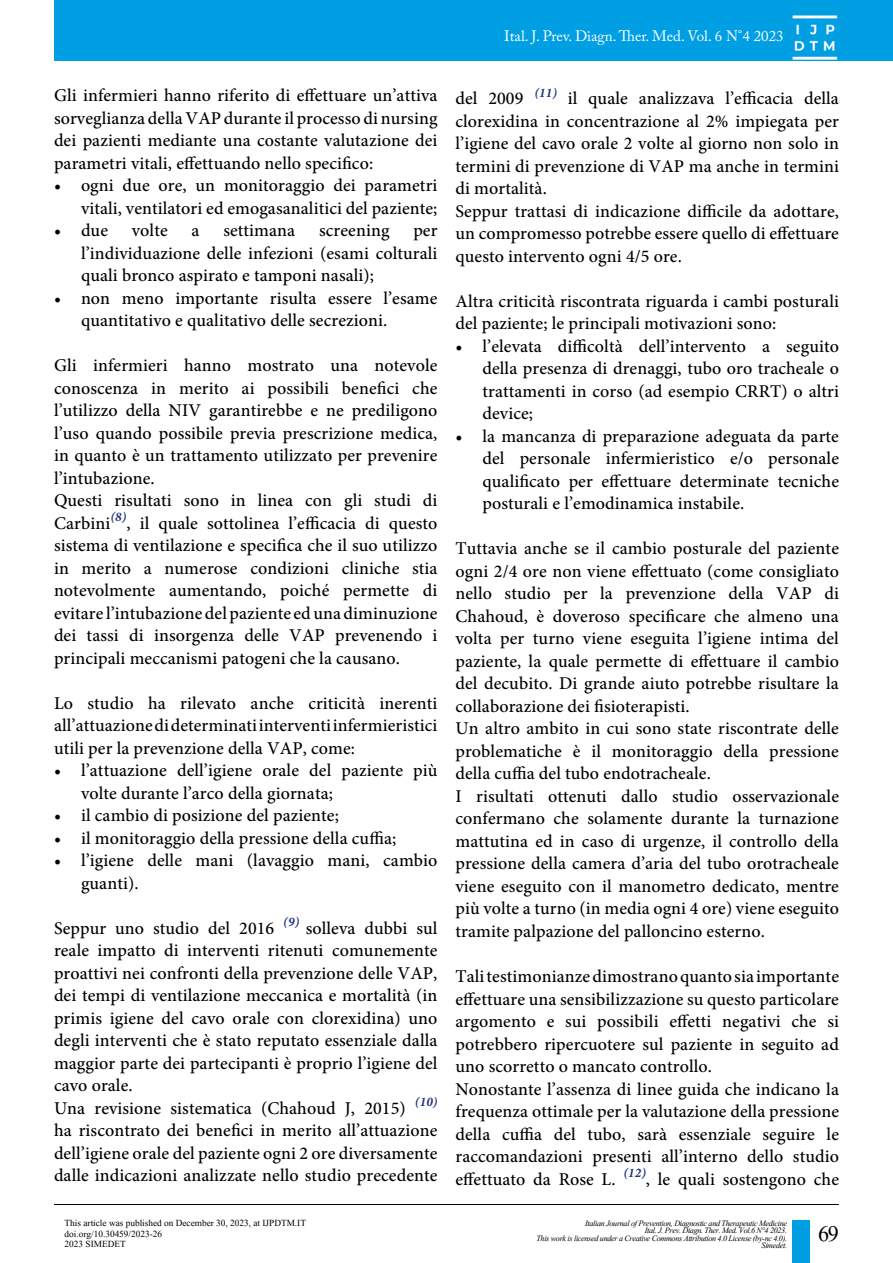
<style>
.page{position:relative;width:893px;height:1263px;background:#fff}
.page>*{position:absolute;margin:0;border:0;box-sizing:border-box;transform-origin:0 0}
.t1{font:28.5px "Kokila";color:#000}
.t2{font:500 18px/22.5px "Minion Pro";letter-spacing:.005em;color:#000;text-align:justify}
.t3{font:15px "Adobe Caslon Pro";color:#fff}
.t4{font:12px "Kokila";color:#000}
.t5{font:italic 10.5px/7.5px "Kokila";letter-spacing:-.03em;color:#000;text-align:right}
</style>
<div class="page">
<div style="left:54px;top:0;width:839px;height:61px;background:#009ee3"></div>
<img style="left:792px;top:15px;width:46px;height:45px">
<hr style="left:54px;top:1204px;width:785px;height:1px;background:#000">
<div style="left:792px;top:1220px;width:18px;height:43px;background:#009ee3"></div>
<p class="t2" style="left:54px;top:84px;width:385px">Gli infermieri hanno riferito di effettuare un’attiva sorveglianza della VAP durante il processo di nursing dei pazienti mediante una costante valutazione dei parametri vitali, effettuando nello specifico:</p>
<p class="t2" style="left:54px;top:174px;width:385px;text-align:right">• ogni due ore, un monitoraggio dei parametri vitali, ventilatori ed emogasanalitici del paziente;</p>
<p class="t2" style="left:54px;top:219px;width:56px">• due</p>
<p class="t2" style="left:132px;top:219px;width:37px">volte</p>
<p class="t2" style="left:192px;top:219px;width:9px">a</p>
<p class="t2" style="left:223px;top:219px;width:73px">settimana</p>
<p class="t2" style="left:319px;top:219px;width:72px">screening</p>
<p class="t2" style="left:81px;top:219px;width:358px;text-indent:332px">per l’individuazione delle infezioni (esami colturali quali bronco aspirato e tamponi nasali);</p>
<p class="t2" style="left:81px;top:287px;width:358px;text-indent:-27px">• non meno importante risulta essere l’esame quantitativo e qualitativo delle secrezioni.</p>
<p class="t2" style="left:54px;top:354px;width:385px">Gli infermieri hanno mostrato una notevole conoscenza in merito ai possibili benefici che l’utilizzo della NIV garantirebbe e ne prediligono l’uso quando possibile previa prescrizione medica, in quanto è un trattamento utilizzato per prevenire l’intubazione.</p>
<p class="t2" style="left:54px;top:489px;width:385px">Questi risultati sono in linea con gli studi di Carbini<sup>(8)</sup>, il quale sottolinea l’efficacia di questo sistema di ventilazione e specifica che il suo utilizzo in merito a numerose condizioni cliniche stia notevolmente aumentando, poiché permette di evitare l’intubazione del paziente ed una diminuzione dei tassi di insorgenza delle VAP prevenendo i principali meccanismi patogeni che la causano.</p>
<p class="t2" style="left:54px;top:692px;width:385px">Lo studio ha rilevato anche criticità inerenti all’attuazione di determinati interventi infermieristici utili per la prevenzione della VAP, come:</p>
<p class="t2" style="left:81px;top:759px;width:358px;text-indent:-27px">• l’attuazione dell’igiene orale del paziente più volte durante l’arco della giornata;</p>
<p class="t2" style="left:54px;top:804px;width:286px">• il cambio di posizione del paziente;</p>
<p class="t2" style="left:54px;top:827px;width:344px">• il monitoraggio della pressione della cuffia;</p>
<p class="t2" style="left:81px;top:849px;width:358px;text-indent:-27px">• l’igiene delle mani (lavaggio mani, cambio guanti).</p>
<p class="t2" style="left:54px;top:917px;width:385px">Seppur uno studio del 2016 <sup>(9)</sup> solleva dubbi sul reale impatto di interventi ritenuti comunemente proattivi nei confronti della prevenzione delle VAP, dei tempi di ventilazione meccanica e mortalità (in primis igiene del cavo orale con clorexidina) uno degli interventi che è stato reputato essenziale dalla maggior parte dei partecipanti è proprio l’igiene del cavo orale.</p>
<p class="t2" style="left:54px;top:1097px;width:385px">Una revisione sistematica (Chahoud J, 2015) <sup>(10) </sup>ha riscontrato dei benefici in merito all’attuazione dell’igiene orale del paziente ogni 2 ore diversamente dalle indicazioni analizzate nello studio precedente</p>
<p class="t4" style="left:65px;top:1216px;width:243px">This article was published on December 30, 2023, at IJPDTM.IT</p>
<p class="t4" style="left:65px;top:1226px;width:99px">doi.org/10.30459/2023-26</p>
<p class="t4" style="left:65px;top:1237px;width:63px">2023 SIMEDET</p>
<p class="t3" style="left:504px;top:27px;width:281px">Ital. J. Prev. Diagn. Ther. Med. Vol. 6 N°4 2023</p>
<p class="t2" style="left:455px;top:87px;width:385px">del 2009 <sup>(11)</sup> il quale analizzava l’efficacia della clorexidina in concentrazione al 2% impiegata per l’igiene del cavo orale 2 volte al giorno non solo in termini di prevenzione di VAP ma anche in termini di mortalità.</p>
<p class="t2" style="left:455px;top:200px;width:385px">Seppur trattasi di indicazione difficile da adottare, un compromesso potrebbe essere quello di effettuare questo intervento ogni 4/5 ore.</p>
<p class="t2" style="left:455px;top:290px;width:385px">Altra criticità riscontrata riguarda i cambi posturali del paziente; le principali motivazioni sono:</p>
<p class="t2" style="left:482px;top:335px;width:358px;text-indent:-27px">• l’elevata difficoltà dell’intervento a seguito della presenza di drenaggi, tubo oro tracheale o trattamenti in corso (ad esempio CRRT) o altri device;</p>
<p class="t2" style="left:482px;top:425px;width:358px;text-indent:-27px">• la mancanza di preparazione adeguata da parte del personale infermieristico e/o personale qualificato per effettuare determinate tecniche posturali e l’emodinamica instabile.</p>
<p class="t2" style="left:455px;top:537px;width:385px">Tuttavia anche se il cambio posturale del paziente ogni 2/4 ore non viene effettuato (come consigliato nello studio per la prevenzione della VAP di Chahoud, è doveroso specificare che almeno una volta per turno viene eseguita l’igiene intima del paziente, la quale permette di effettuare il cambio del decubito. Di grande aiuto potrebbe risultare la collaborazione dei fisioterapisti.</p>
<p class="t2" style="left:455px;top:717px;width:385px">Un altro ambito in cui sono state riscontrate delle problematiche è il monitoraggio della pressione della cuffia del tubo endotracheale.</p>
<p class="t2" style="left:455px;top:785px;width:385px">I risultati ottenuti dallo studio osservazionale confermano che solamente durante la turnazione mattutina ed in caso di urgenze, il controllo della pressione della camera d’aria del tubo orotracheale viene eseguito con il manometro dedicato, mentre più volte a turno (in media ogni 4 ore) viene eseguito tramite palpazione del palloncino esterno.</p>
<p class="t2" style="left:455px;top:965px;width:385px">Tali testimonianze dimostrano quanto sia importante effettuare una sensibilizzazione su questo particolare argomento e sui possibili effetti negativi che si potrebbero ripercuotere sul paziente in seguito ad uno scorretto o mancato controllo.</p>
<p class="t2" style="left:455px;top:1077px;width:385px">Nonostante l’assenza di linee guida che indicano la frequenza ottimale per la valutazione della pressione della cuffia del tubo, sarà essenziale seguire le raccomandazioni presenti all’interno dello studio effettuato da Rose L. <sup>(12)</sup>, le quali sostengono che</p>
<p class="t5" style="left:536px;top:1219px;width:252px">Italian Journal of Prevention, Diagnostic and Therapeutic Medicine<br>Ital. J. Prev. Diagn. Ther. Med. Vol.6 N°4 2023.<br>This work is licensed under a Creative Commons Attribution 4.0 License (by-nc 4.0).<br>Simedet.</p>
<h1 class="t1" style="left:818px;top:1216px;width:22px">69</h1>
</div>
